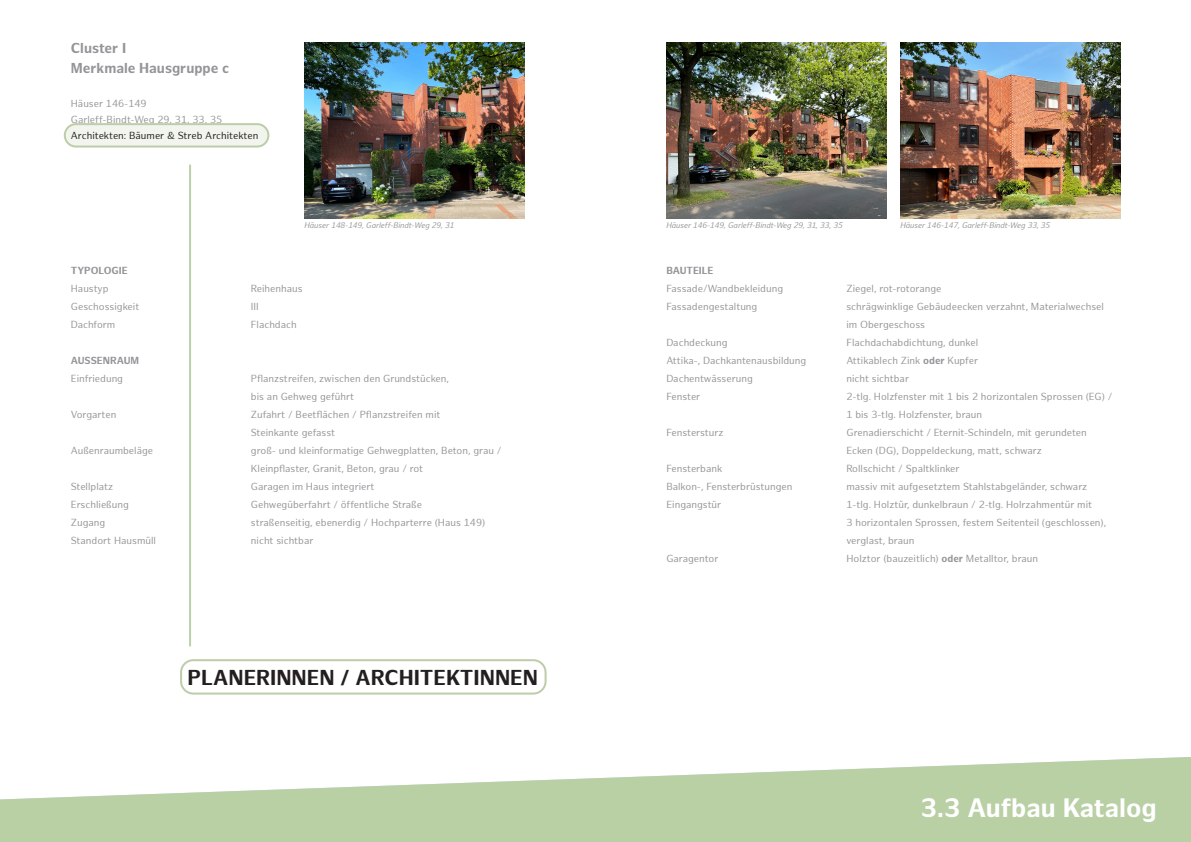
<style>
.page{position:relative;width:1191px;height:842px;background:#fff}
.page>*{position:absolute;margin:0;border:0;box-sizing:border-box;transform-origin:0 0}
.t1{font:700 26px "Hamburg Sans";color:#fff}
.t2{font:700 21px "Hamburg Sans";color:#231f20}
.t3{font:700 14px "Hamburg Sans";color:#939598}
.t4{font:10px/18px "Hamburg Sans";color:#939598}
.t5{font:10px "Hamburg Sans";color:#231f20}
.t6{font:700 10px "Hamburg Sans";color:#939598}
.t7{font:italic 8px "Hamburg Sans";color:#939598}
.s1{font-weight:700}
</style>
<div class="page">
<div style="left:65px;top:124px;width:203px;height:23px;background:#f2f5ee;border-radius:11px"></div>
<img style="left:304px;top:43px;width:220px;height:175px">
<img style="left:900px;top:43px;width:220px;height:175px">
<img style="left:666px;top:43px;width:220px;height:175px">
<div style="left:64px;top:123px;width:205px;height:25px;border:2px solid #bdcda9;border-radius:11px"></div>
<div style="left:180px;top:659px;width:366px;height:35px;border:2px solid #bdcda9;border-radius:12px"></div>
<hr style="left:189px;top:165px;width:2px;height:481px;background:#bdd0aa">
<svg style="left:0;top:757px;width:1191px;height:85px;fill:#b9d0a5"></svg>
<p class="t3" style="left:71px;top:39px;width:57px">Cluster I</p>
<p class="t3" style="left:71px;top:59px;width:160px">Merkmale Hausgruppe c</p>
<p class="t4" style="left:71px;top:94px;width:77px">Häuser 146-149</p>
<p class="t4" style="left:71px;top:110px;width:153px">Garleff-Bindt-Weg 29, 31, 33, 35</p>
<p class="t5" style="left:71px;top:129px;width:189px">Architekten: Bäumer &amp; Streb Architekten</p>
<p class="t7" style="left:304px;top:221px;width:151px">Häuser 148-149, Garleff-Bindt-Weg 29, 31</p>
<p class="t7" style="left:666px;top:221px;width:178px">Häuser 146-149, Garleff-Bindt-Weg 29, 31, 33, 35</p>
<p class="t7" style="left:900px;top:221px;width:151px">Häuser 146-147, Garleff-Bindt-Weg 33, 35</p>
<p class="t6" style="left:666px;top:264px;width:49px">BAUTEILE</p>
<p class="t4" style="left:666px;top:279px;width:118px">Fassade/Wandbekleidung</p>
<p class="t4" style="left:846px;top:279px;width:96px">Ziegel, rot-rotorange</p>
<p class="t4" style="left:666px;top:297px;width:92px">Fassadengestaltung</p>
<p class="t4" style="left:846px;top:297px;width:259px">schrägwinklige Gebäudeecken verzahnt, Materialwechsel</p>
<p class="t4" style="left:846px;top:315px;width:80px">im Obergeschoss</p>
<p class="t4" style="left:666px;top:333px;width:63px">Dachdeckung</p>
<p class="t4" style="left:846px;top:333px;width:133px">Flachdachabdichtung, dunkel</p>
<p class="t4" style="left:666px;top:351px;width:141px">Attika-, Dachkantenausbildung</p>
<p class="t4" style="left:846px;top:351px;width:133px">Attikablech Zink <span class="s1">oder</span> Kupfer</p>
<p class="t4" style="left:666px;top:369px;width:88px">Dachentwässerung</p>
<p class="t4" style="left:846px;top:369px;width:64px">nicht sichtbar</p>
<p class="t4" style="left:666px;top:387px;width:35px">Fenster</p>
<p class="t4" style="left:846px;top:387px;width:267px">2-tlg. Holzfenster mit 1 bis 2 horizontalen Sprossen (EG) /</p>
<p class="t4" style="left:846px;top:405px;width:137px">1 bis 3-tlg. Holzfenster, braun</p>
<p class="t4" style="left:666px;top:423px;width:59px">Fenstersturz</p>
<p class="t4" style="left:846px;top:423px;width:242px">Grenadierschicht / Eternit-Schindeln, mit gerundeten<br>Ecken (DG), Doppeldeckung, matt, schwarz</p>
<p class="t4" style="left:666px;top:459px;width:57px">Fensterbank</p>
<p class="t4" style="left:846px;top:459px;width:115px">Rollschicht / Spaltklinker</p>
<p class="t4" style="left:666px;top:477px;width:127px">Balkon-, Fensterbrüstungen</p>
<p class="t4" style="left:846px;top:477px;width:242px">massiv mit aufgesetztem Stahlstabgeländer, schwarz</p>
<p class="t4" style="left:666px;top:495px;width:56px">Eingangstür</p>
<p class="t4" style="left:846px;top:495px;width:247px">1-tlg. Holztür, dunkelbraun / 2-tlg. Holrzahmentür mit</p>
<p class="t4" style="left:846px;top:513px;width:261px">3 horizontalen Sprossen, festem Seitenteil (geschlossen), verglast, braun</p>
<p class="t4" style="left:666px;top:549px;width:54px">Garagentor</p>
<p class="t4" style="left:846px;top:549px;width:193px">Holztor (bauzeitlich) <span class="s1">oder</span> Metalltor, braun</p>
<p class="t6" style="left:71px;top:264px;width:58px">TYPOLOGIE</p>
<p class="t4" style="left:71px;top:279px;width:39px">Haustyp</p>
<p class="t4" style="left:251px;top:279px;width:53px">Reihenhaus</p>
<p class="t4" style="left:71px;top:297px;width:70px">Geschossigkeit</p>
<p class="t4" style="left:251px;top:297px;width:9px">III</p>
<p class="t4" style="left:71px;top:315px;width:46px">Dachform</p>
<p class="t4" style="left:251px;top:315px;width:47px">Flachdach</p>
<p class="t6" style="left:71px;top:354px;width:70px">AUSSENRAUM</p>
<p class="t4" style="left:71px;top:369px;width:54px">Einfriedung</p>
<p class="t4" style="left:251px;top:369px;width:200px">Pflanzstreifen, zwischen den Grundstücken,</p>
<p class="t4" style="left:251px;top:387px;width:105px">bis an Gehweg geführt</p>
<p class="t4" style="left:71px;top:405px;width:47px">Vorgarten</p>
<p class="t4" style="left:251px;top:405px;width:191px">Zufahrt / Beetflächen / Pflanzstreifen mit</p>
<p class="t4" style="left:251px;top:423px;width:86px">Steinkante gefasst</p>
<p class="t4" style="left:71px;top:441px;width:84px">Außenraumbeläge</p>
<p class="t4" style="left:251px;top:441px;width:252px">groß- und kleinformatige Gehwegplatten, Beton, grau /</p>
<p class="t4" style="left:251px;top:459px;width:174px">Kleinpflaster, Granit, Beton, grau / rot</p>
<p class="t4" style="left:71px;top:477px;width:44px">Stellplatz</p>
<p class="t4" style="left:251px;top:477px;width:125px">Garagen im Haus integriert</p>
<p class="t4" style="left:71px;top:495px;width:59px">Erschließung</p>
<p class="t4" style="left:251px;top:495px;width:173px">Gehwegüberfahrt / öffentliche Straße</p>
<p class="t4" style="left:71px;top:513px;width:36px">Zugang</p>
<p class="t4" style="left:251px;top:513px;width:236px">straßenseitig, ebenerdig / Hochparterre (Haus 149)</p>
<p class="t4" style="left:71px;top:531px;width:87px">Standort Hausmüll</p>
<p class="t4" style="left:251px;top:531px;width:64px">nicht sichtbar</p>
<p class="t2" style="left:188px;top:665px;width:352px">PLANERINNEN / ARCHITEKTINNEN</p>
<p class="t1" style="left:921px;top:793px;width:237px">3.3 Aufbau Katalog</p>
</div>
